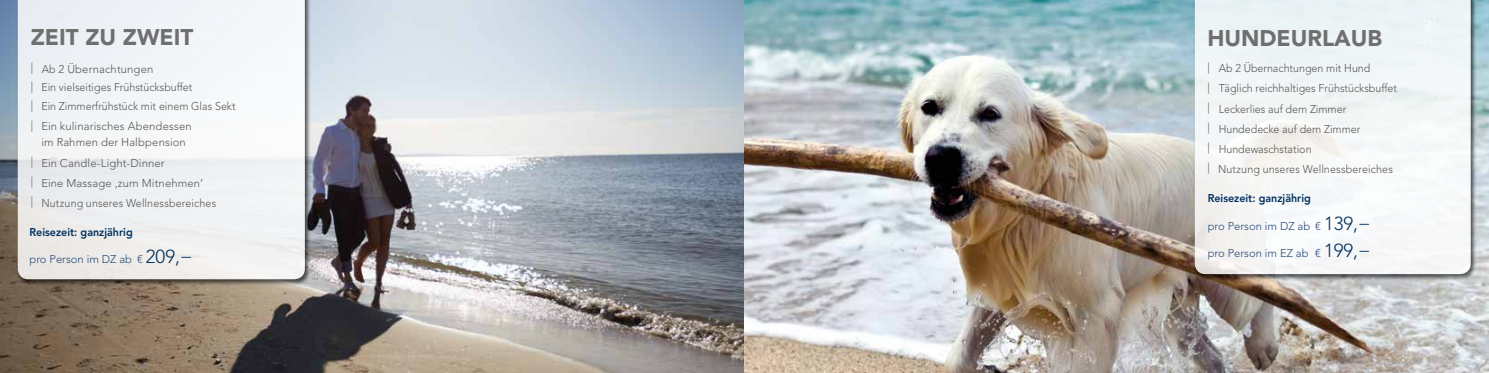
<style>
.page{position:relative;width:1489px;height:373px;background:#fff}
.page>*{position:absolute;margin:0;border:0;box-sizing:border-box;transform-origin:0 0}
.t1{font:900 22.5px "Avenir LT Std";color:#706f6f}
.t2{font:300 11.25px/20px "Avenir LT Std";color:#575756;scale:.95 1}
.t3{font:300 11.25px "Avenir LT Std";color:#294b7a}
.t4{font:800 11.25px "Avenir LT Std";color:#00305f;scale:.95 1}
.s1{font-size:18.75px;color:#00305f}
</style>
<div class="page">
<img style="left:0;top:0;width:1488px;height:372px">
<div style="left:17px;top:0;width:294px;height:285px;background:#000;opacity:.75"></div>
<svg style="left:18px;top:0;width:287px;height:279px;fill:#f1f3f5"></svg>
<div style="left:1193px;top:0;width:283px;height:280px;background:#000;opacity:.75"></div>
<svg style="left:1194px;top:0;width:276px;height:273px;fill:#f3f6f7"></svg>
<h1 class="t1" style="left:31px;top:24px;width:164px">ZEIT ZU ZWEIT</h1>
<p class="t2" style="left:31px;top:59px;width:217px;line-height:18.8px">| Ab 2 Übernachtungen<br>| Ein vielseitiges Frühstücksbuffet<br>| Ein Zimmerfrühstück mit einem Glas Sekt</p>
<p class="t2" style="left:31px;top:118px;width:171px;line-height:16.2px;text-align:center">| Ein kulinarisches Abendessen im Rahmen der Halbpension</p>
<p class="t2" style="left:31px;top:152px;width:197px">| Ein Candle-Light-Dinner<br>| Eine Massage ‚zum Mitnehmen‘<br>| Nutzung unseres Wellnessbereiches</p>
<p class="t4" style="left:30px;top:225px;width:110px">Reisezeit: ganzjährig</p>
<p class="t3" style="left:30px;top:252px;width:164px">pro Person im DZ ab € <span class="s1">209,−</span></p>
<h1 class="t1" style="left:1207px;top:25px;width:176px">HUNDEURLAUB</h1>
<p class="t2" style="left:1207px;top:58px;width:201px">| Ab 2 Übernachtungen mit Hund<br>| Täglich reichhaltiges Frühstücksbuffet | Leckerlies auf dem Zimmer<br>| Hundedecke auf dem Zimmer<br>| Hundewaschstation<br>| Nutzung unseres Wellnessbereiches</p>
<p class="t4" style="left:1207px;top:191px;width:110px">Reisezeit: ganzjährig</p>
<p class="t3" style="left:1207px;top:219px;width:164px">pro Person im DZ ab € <span class="s1">139,−</span></p>
<p class="t3" style="left:1207px;top:246px;width:164px">pro Person im EZ ab € <span class="s1">199,−</span></p>
</div>
